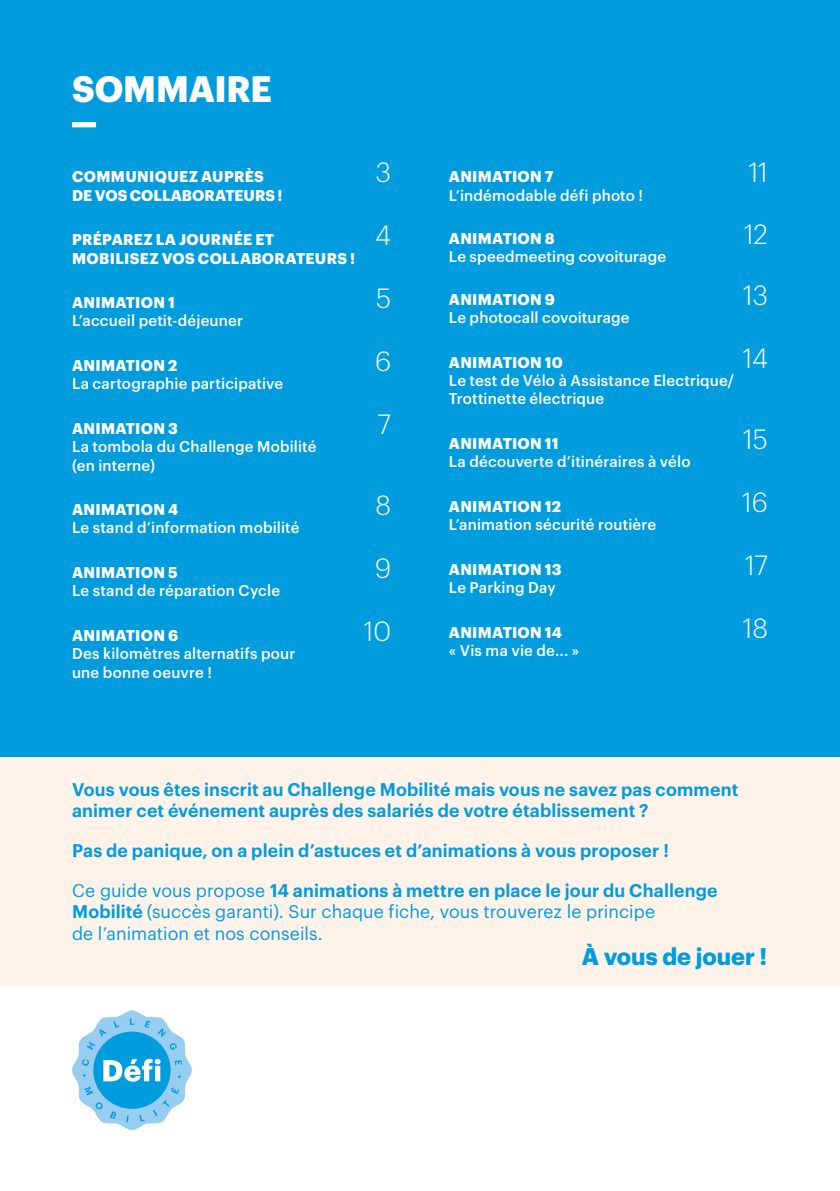
<style>
.page{position:relative;width:840px;height:1191px;background:#fff}
.page>*{position:absolute;margin:0;border:0;box-sizing:border-box;transform-origin:0 0}
.t1{font:700 36px "Graphik";letter-spacing:-.005em;color:#fff}
.t2{font:300 27.2px "Graphik";letter-spacing:-.015em;color:#fff}
.t3{font:700 23.6px "Graphik";color:#009cdd}
.t4{font:600 18px/21.6px "Graphik";letter-spacing:.01em;color:#009cdd}
.t5{font:18px/21.6px "Graphik";letter-spacing:.005em;color:#009cdd}
.t6{font:500 15.2px/18.4px "Graphik";letter-spacing:.01em;color:#fff}
.t7{font:700 15.2px "Graphik";letter-spacing:.015em;color:#fff}
.s1{font-weight:400}
.s2{font-weight:600}
</style>
<div class="page">
<div style="left:0;top:217px;width:839px;height:769px;background:#fef2e9"></div>
<div style="left:0;top:0;width:839px;height:756px;background:#009cdd"></div>
<svg style="left:72px;top:1010px;width:120px;height:120px"></svg>
<div style="left:72px;top:122px;width:24px;height:5px;background:#fff"></div>
<h1 class="t1" style="left:72px;top:61px;width:201px">SOMMAIRE</h1>
<p class="t7" style="left:72px;top:165px;width:193px">COMMUNIQUEZ AUPRÈS</p>
<h2 class="t2" style="left:375px;top:153px;width:17px">3</h2>
<p class="t7" style="left:72px;top:183px;width:212px">DE VOS COLLABORATEURS !</p>
<p class="t7" style="left:72px;top:228px;width:203px">PRÉPAREZ LA JOURNÉE ET</p>
<h2 class="t2" style="left:375px;top:215px;width:17px">4</h2>
<p class="t7" style="left:72px;top:246px;width:284px">MOBILISEZ VOS COLLABORATEURS !</p>
<p class="t7" style="left:72px;top:291px;width:104px">ANIMATION 1</p>
<h2 class="t2" style="left:376px;top:278px;width:16px">5</h2>
<p class="t6" style="left:72px;top:310px;width:172px">L’accueil petit-déjeuner</p>
<p class="t7" style="left:72px;top:354px;width:107px">ANIMATION 2</p>
<h2 class="t2" style="left:375px;top:341px;width:17px">6</h2>
<p class="t6" style="left:72px;top:373px;width:212px">La cartographie participative</p>
<p class="t7" style="left:72px;top:416px;width:107px">ANIMATION 3</p>
<h2 class="t2" style="left:377px;top:404px;width:15px">7</h2>
<p class="t6" style="left:72px;top:436px;width:246px">La tombola du Challenge Mobilité (en interne)</p>
<p class="t7" style="left:72px;top:498px;width:108px">ANIMATION 4</p>
<h2 class="t2" style="left:375px;top:485px;width:17px">8</h2>
<p class="t6" style="left:72px;top:517px;width:229px">Le stand d’information mobilité</p>
<p class="t7" style="left:72px;top:561px;width:107px">ANIMATION 5</p>
<h2 class="t2" style="left:375px;top:548px;width:17px">9</h2>
<p class="t6" style="left:72px;top:580px;width:209px">Le stand de réparation Cycle</p>
<p class="t7" style="left:72px;top:623px;width:107px">ANIMATION 6</p>
<h2 class="t2" style="left:363px;top:611px;width:29px">10</h2>
<p class="t6" style="left:72px;top:643px;width:225px">Des kilomètres alternatifs pour une bonne oeuvre !</p>
<p class="t7" style="left:448px;top:165px;width:106px">ANIMATION 7</p>
<h2 class="t2" style="left:748px;top:153px;width:21px">11</h2>
<p class="t6" style="left:448px;top:185px;width:196px">L’indémodable défi photo !</p>
<p class="t7" style="left:448px;top:226px;width:107px">ANIMATION 8</p>
<h2 class="t2" style="left:743px;top:214px;width:25px">12</h2>
<p class="t6" style="left:448px;top:246px;width:219px">Le speedmeeting covoiturage</p>
<p class="t7" style="left:448px;top:287px;width:108px">ANIMATION 9</p>
<h2 class="t2" style="left:742px;top:275px;width:26px">13</h2>
<p class="t6" style="left:448px;top:307px;width:182px">Le photocall covoiturage</p>
<p class="t7" style="left:448px;top:350px;width:115px">ANIMATION 10</p>
<h2 class="t2" style="left:742px;top:338px;width:27px">14</h2>
<p class="t6" style="left:448px;top:370px;width:286px">Le test de Vélo à Assistance Electrique/<br>Trottinette électrique</p>
<p class="t7" style="left:448px;top:431px;width:111px">ANIMATION 11</p>
<h2 class="t2" style="left:742px;top:419px;width:26px">15</h2>
<p class="t6" style="left:448px;top:451px;width:243px">La découverte d’itinéraires à vélo</p>
<p class="t7" style="left:448px;top:494px;width:114px">ANIMATION 12</p>
<h2 class="t2" style="left:741px;top:482px;width:27px">16</h2>
<p class="t6" style="left:448px;top:514px;width:209px">L’animation sécurité routière</p>
<p class="t7" style="left:448px;top:557px;width:114px">ANIMATION 13</p>
<h2 class="t2" style="left:744px;top:545px;width:24px">17</h2>
<p class="t6" style="left:448px;top:577px;width:108px">Le Parking Day</p>
<p class="t7" style="left:448px;top:620px;width:114px">ANIMATION 14</p>
<h2 class="t2" style="left:742px;top:608px;width:27px">18</h2>
<p class="t6" style="left:448px;top:640px;width:132px">« Vis ma vie de... »</p>
<p class="t4" style="left:72px;top:777px;width:667px">Vous vous êtes inscrit au Challenge Mobilité mais vous ne savez pas comment animer cet événement auprès des salariés de votre établissement ?</p>
<p class="t4" style="left:72px;top:829px;width:646px;line-height:39.6px">Pas de panique, on a plein d’astuces et d’animations à vous proposer !<br><span class="s1">Ce guide vous propose</span> 14 animations à mettre en place le jour du Challenge</p>
<p class="t5" style="left:72px;top:899px;width:584px"><span class="s2">Mobilité</span> (succès garanti). Sur chaque fiche, vous trouverez le principe de l’animation et nos conseils.</p>
<h3 class="t3" style="left:581px;top:938px;width:187px">À vous de jouer !</h3>
</div>
